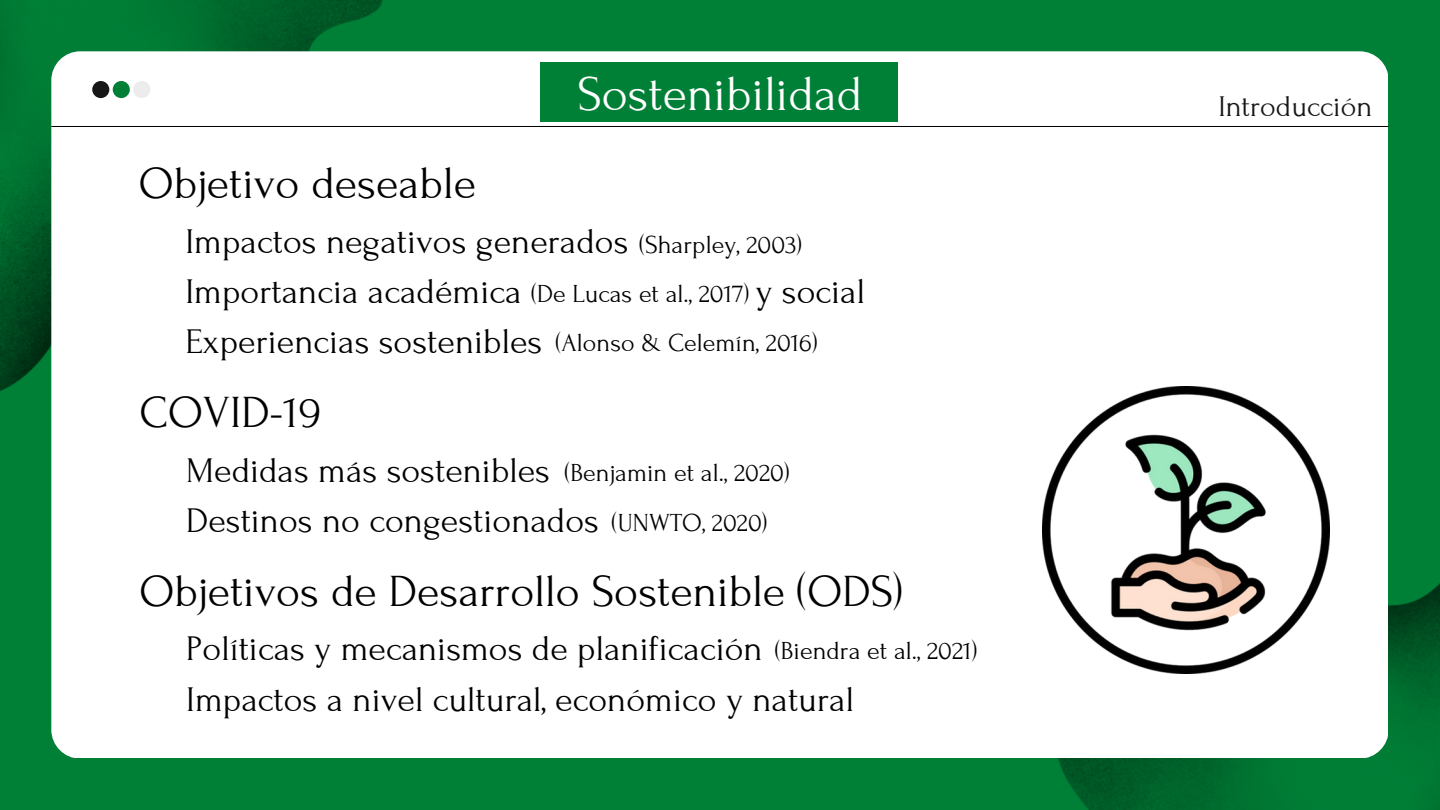
<style>
.page{position:relative;width:1440px;height:810px;background:#008037}
.page>*{position:absolute;margin:0;border:0;box-sizing:border-box;transform-origin:0 0}
.t1{font:50px "Forum";color:#fff}
.t2{font:46px "Forum";color:#000}
.t3{font:36px/50.2px "Forum";color:#000}
.t4{font:30px "Forum";color:#171717}
.t5{font:26px/49.5px "Forum";color:#000}
</style>
<div class="page">
<img style="left:0;top:0;width:383px;height:392px">
<img style="left:1058px;top:583px;width:382px;height:227px">
<div style="left:51px;top:51px;width:1337px;height:707px;background:#fff"></div>
<hr style="left:52px;top:126px;width:1336px;height:1px;background:#000">
<div style="left:133px;top:81px;width:17px;height:17px;background:#edeced;border-radius:50%"></div>
<div style="left:113px;top:81px;width:17px;height:17px;background:#008037;border-radius:50%"></div>
<div style="left:92px;top:81px;width:17px;height:17px;background:#171717;border-radius:50%"></div>
<div style="left:541px;top:63px;width:357px;height:59px;background:#008037"></div>
<img style="left:1043px;top:387px;width:286px;height:286px">
<h1 class="t1" style="left:577px;top:67px;width:287px">Sostenibilidad</h1>
<p class="t2" style="left:139px;top:159px;width:339px">Objetivo deseable</p>
<p class="t3" style="left:186px;top:217px;width:445px">Impactos negativos generados<br>Importancia académica</p>
<p class="t5" style="left:639px;top:220px;width:164px">(Sharpley, 2003)</p>
<p class="t3" style="left:756px;top:267px;width:111px">y social</p>
<p class="t5" style="left:556px;top:269px;width:263px;text-indent:-24px">(De Lucas et al., 2017) (Alonso &amp; Celemín, 2016)</p>
<p class="t3" style="left:186px;top:317px;width:358px">Experiencias sostenibles</p>
<p class="t2" style="left:139px;top:388px;width:183px">COVID-19</p>
<p class="t3" style="left:186px;top:446px;width:414px">Medidas más sostenibles<br>Destinos no congestionados</p>
<p class="t5" style="left:612px;top:448px;width:179px;line-height:50.3px;text-indent:-47px">(Benjamin et al., 2020) (UNWTO, 2020)</p>
<p class="t2" style="left:139px;top:566px;width:765px">Objetivos de Desarrollo Sostenible (ODS)</p>
<p class="t3" style="left:186px;top:624px;width:669px">Políticas y mecanismos de planificación<br>Impactos a nivel cultural, económico y natural</p>
<p class="t5" style="left:775px;top:627px;width:204px">(Biendra et al., 2021)</p>
<p class="t4" style="left:1218px;top:91px;width:156px">Introducción</p>
</div>
